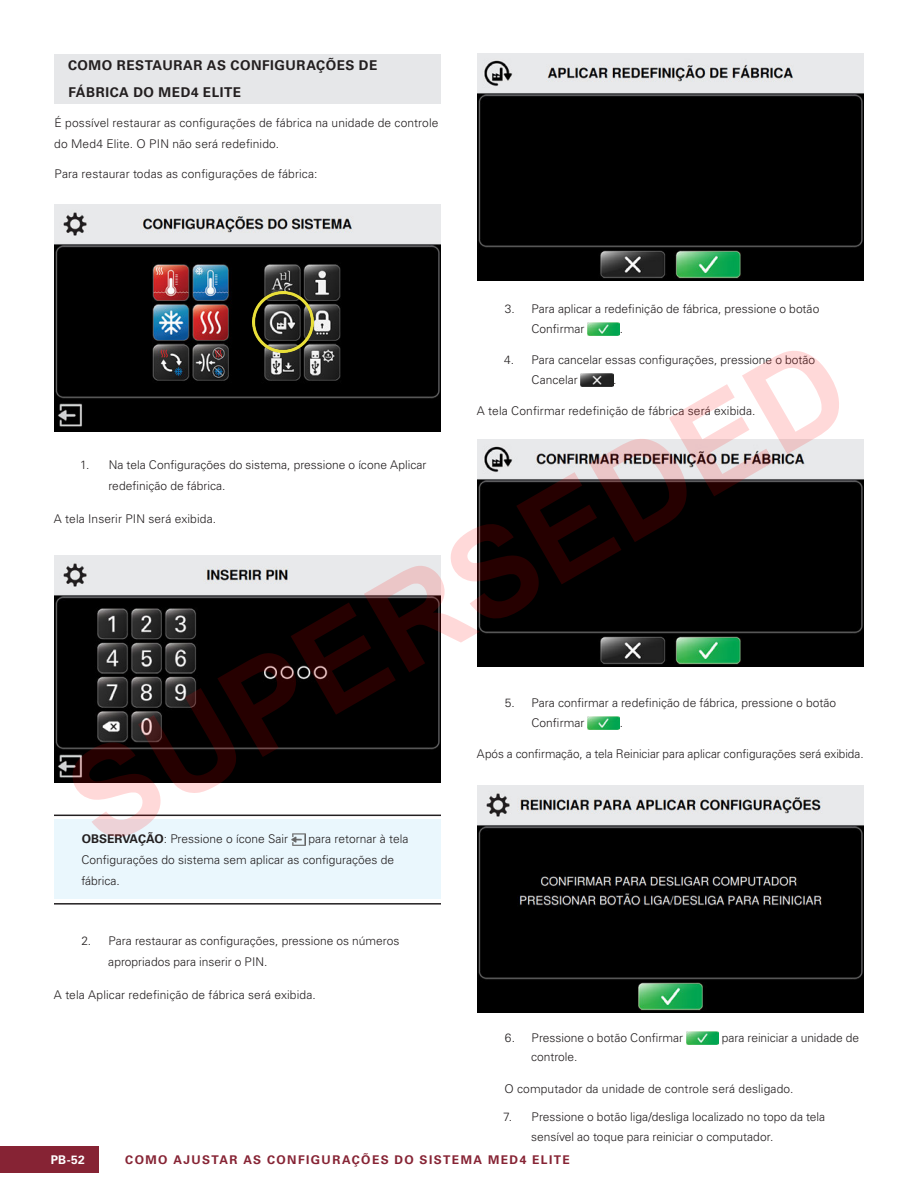
<style>
.page{position:relative;width:918px;height:1188px;background:#fff}
.page>*{position:absolute;margin:0;border:0;box-sizing:border-box;transform-origin:0 0}
.t1{font:700 126.75px "Arial";color:rgb(255 0 0/.15)}
.Heading_2{font:700 13.5px/27px "Univers LT Std";letter-spacing:.04em;color:#231f20}
.Body_Text{font:300 12px/19.5px "Univers LT Std";color:#231f20}
.NOTE{font:300 12px/21px "Univers LT Std";color:#231f20}
.t2{font:700 12px "Univers LT Std";letter-spacing:.12em;color:#862334}
.Body_Text_3{font:300 12px "Univers LT Std";letter-spacing:.01em;color:#231f20}
.t3{font:700 12px "Univers LT Std";color:#fff}
.s1{font-weight:700}
</style>
<div class="page">
<div style="left:0;top:1146px;width:98px;height:27px;background:#862334"></div>
<div style="left:54px;top:54px;width:387px;height:50px;background:#e6e7e9"></div>
<div style="left:54px;top:819px;width:387px;height:80px;background:#eaf7fd"></div>
<hr style="left:54px;top:815px;width:387px;height:1px;background:#231f20">
<hr style="left:54px;top:903px;width:387px;height:2px;background:#231f20">
<img style="left:54px;top:556px;width:387px;height:226px">
<svg style="left:292px;top:833px;width:13px;height:13px"></svg>
<img style="left:54px;top:205px;width:387px;height:226px">
<img style="left:252px;top:291px;width:61px;height:61px">
<img style="left:477px;top:54px;width:387px;height:226px">
<img style="left:588px;top:322px;width:32px;height:14px">
<img style="left:581px;top:373px;width:32px;height:14px">
<img style="left:477px;top:439px;width:387px;height:227px">
<img style="left:588px;top:716px;width:32px;height:13px">
<img style="left:686px;top:1031px;width:33px;height:13px">
<img style="left:477px;top:786px;width:387px;height:227px">
<p class="Heading_2" style="left:68px;top:52px;width:311px">COMO RESTAURAR AS CONFIGURAÇÕES DE<br>FÁBRICA DO MED4 ELITE</p>
<p class="Body_Text" style="left:54px;top:112px;width:386px;line-height:21px">É possível restaurar as configurações de fábrica na unidade de controle do Med4 Elite. O PIN não será redefinido.</p>
<p class="Body_Text" style="left:55px;top:164px;width:264px">Para restaurar todas as configurações de fábrica:</p>
<p class="Body_Text" style="left:531px;top:299px;width:289px;text-indent:-27px">3. Para aplicar a redefinição de fábrica, pressione o botão<br>Confirmar</p>
<p class="Body_Text" style="left:620px;top:319px;width:5px">.</p>
<p class="Body_Text" style="left:531px;top:350px;width:285px;text-indent:-27px">4. Para cancelar essas configurações, pressione o botão<br>Cancelar</p>
<p class="Body_Text" style="left:613px;top:370px;width:5px">.</p>
<p class="Body_Text" style="left:477px;top:401px;width:280px">A tela Confirmar redefinição de fábrica será exibida.</p>
<h1 class="t1" style="left:35px;top:734px;width:875px;rotate:-30deg">SUPERSEDED</h1>
<p class="Body_Text" style="left:108px;top:454px;width:320px;line-height:21px;text-indent:-28px">1. Na tela Configurações do sistema, pressione o ícone Aplicar redefinição de fábrica.</p>
<p class="Body_Text" style="left:54px;top:509px;width:164px">A tela Inserir PIN será exibida.</p>
<p class="Body_Text" style="left:531px;top:693px;width:306px;text-indent:-27px">5. Para confirmar a redefinição de fábrica, pressione o botão<br>Confirmar</p>
<p class="Body_Text" style="left:620px;top:713px;width:5px">.</p>
<p class="Body_Text" style="left:477px;top:744px;width:388px">Após a confirmação, a tela Reiniciar para aplicar configurações será exibida.</p>
<p class="NOTE" style="left:82px;top:828px;width:208px"><span class="s1">OBSERVAÇÃO</span>: Pressione o ícone Sair</p>
<p class="NOTE" style="left:81px;top:828px;width:328px;text-indent:227px">para retornar à tela<br>Configurações do sistema sem aplicar as configurações de fábrica.</p>
<p class="Body_Text" style="left:108px;top:930px;width:293px;line-height:21px;text-indent:-27px">2. Para restaurar as configurações, pressione os números apropriados para inserir o PIN.</p>
<p class="Body_Text" style="left:54px;top:985px;width:263px">A tela Aplicar redefinição de fábrica será exibida.</p>
<p class="Body_Text" style="left:505px;top:1028px;width:180px">6. Pressione o botão Confirmar</p>
<p class="Body_Text" style="left:722px;top:1028px;width:139px">para reiniciar a unidade de</p>
<p class="Body_Text" style="left:531px;top:1047px;width:48px">controle.</p>
<p class="Body_Text_3" style="left:504px;top:1081px;width:291px">O computador da unidade de controle será desligado.</p>
<p class="Body_Text" style="left:531px;top:1107px;width:296px;text-indent:-28px">7. Pressione o botão liga/desliga localizado no topo da tela sensível ao toque para reiniciar o computador.</p>
<p class="t3" style="left:51px;top:1153px;width:35px">PB-52</p>
<p class="t2" style="left:125px;top:1153px;width:446px">COMO AJUSTAR AS CONFIGURAÇÕES DO SISTEMA MED4 ELITE</p>
</div>
